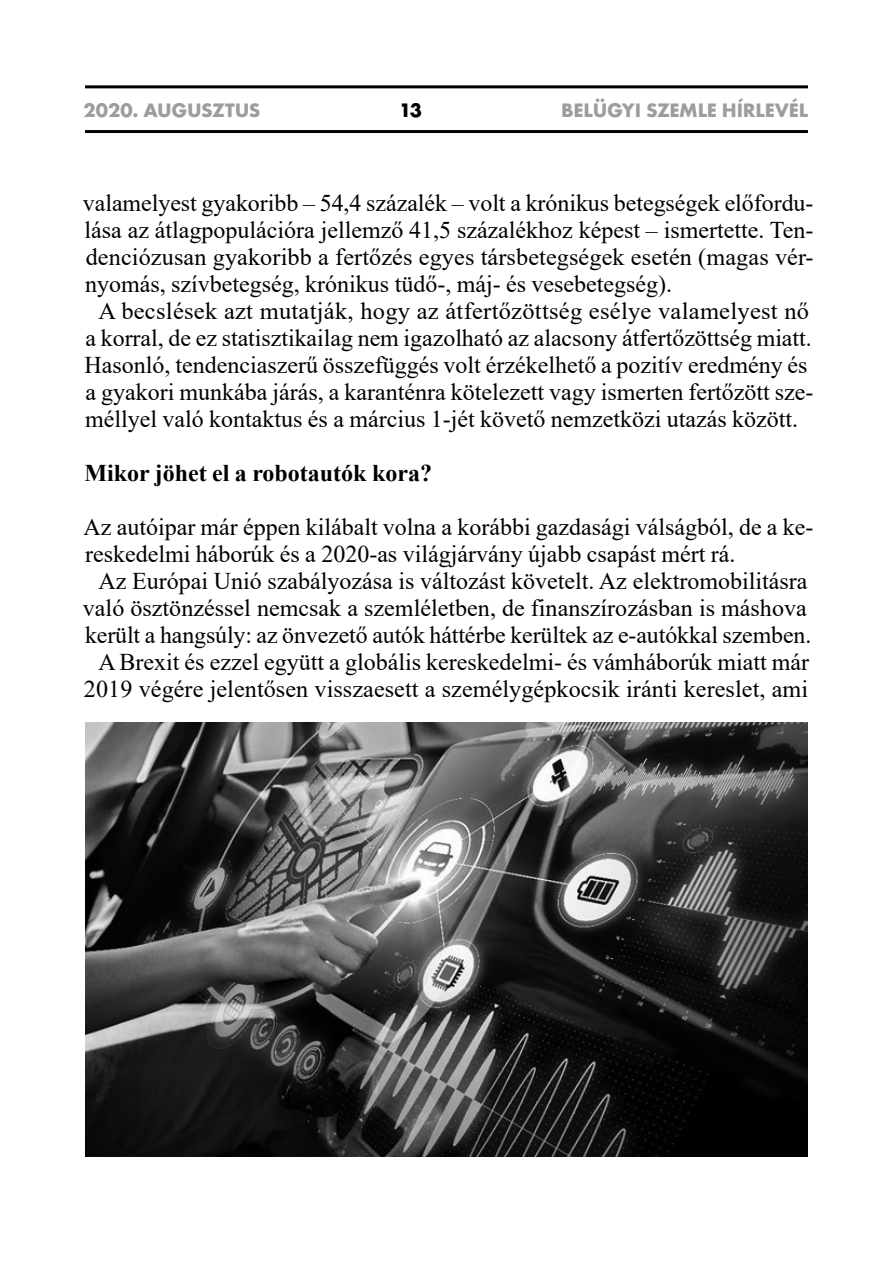
<style>
.page{position:relative;width:893px;height:1263px;background:#fff}
.page>*{position:absolute;margin:0;border:0;box-sizing:border-box;transform-origin:0 0}
.t1{font:24px "Times New Roman";color:#000}
.t2{font:700 24px "Times New Roman";color:#000}
.t3{font:700 18px "Futura ND";letter-spacing:-.015em;color:#9d9d9c}
.t4{font:700 18px "Futura ND";color:#000}
</style>
<div class="page">
<hr style="left:85px;top:130px;width:723px;height:3px;background:#000">
<hr style="left:85px;top:85px;width:723px;height:3px;background:#000">
<img style="left:85px;top:723px;width:723px;height:434px">
<p class="t3" style="left:84px;top:98px;width:178px">2020. AUGUSZTUS</p>
<p class="t4" style="left:399px;top:98px;width:25px">13</p>
<p class="t3" style="left:561px;top:98px;width:249px">BELÜGYI SZEMLE HÍRLEVÉL</p>
<p class="t1" style="left:83px;top:186px;width:732px">valamelyest gyakoribb – 54,4 százalék – volt a krónikus betegségek előfordu-</p>
<p class="t1" style="left:85px;top:213px;width:730px">lása az átlagpopulációra jellemző 41,5 százalékhoz képest – ismertette. Ten-</p>
<p class="t1" style="left:86px;top:240px;width:729px">denciózusan gyakoribb a fertőzés egyes társbetegségek esetén (magas vér-</p>
<p class="t1" style="left:85px;top:267px;width:588px">nyomás, szívbetegség, krónikus tüdő-, máj- és vesebetegség).</p>
<p class="t1" style="left:98px;top:294px;width:712px">A becslések azt mutatják, hogy az átfertőzöttség esélye valamelyest nő</p>
<p class="t1" style="left:85px;top:321px;width:728px">a korral, de ez statisztikailag nem igazolható az alacsony átfertőzöttség miatt.</p>
<p class="t1" style="left:85px;top:348px;width:724px">Hasonló, tendenciaszerű összefüggés volt érzékelhető a pozitív eredmény és</p>
<p class="t1" style="left:85px;top:375px;width:729px">a gyakori munkába járás, a karanténra kötelezett vagy ismerten fertőzött sze-</p>
<p class="t1" style="left:85px;top:402px;width:715px">méllyel való kontaktus és a március 1-jét követő nemzetközi utazás között.</p>
<p class="t2" style="left:85px;top:456px;width:349px">Mikor jöhet el a robotautók kora?</p>
<p class="t1" style="left:83px;top:510px;width:731px">Az autóipar már éppen kilábalt volna a korábbi gazdasági válságból, de a ke-</p>
<p class="t1" style="left:85px;top:537px;width:652px">reskedelmi háborúk és a 2020-as világjárvány újabb csapást mért rá.</p>
<p class="t1" style="left:98px;top:564px;width:710px">Az Európai Unió szabályozása is változást követelt. Az elektromobilitásra</p>
<p class="t1" style="left:83px;top:591px;width:725px">való ösztönzéssel nemcsak a szemléletben, de finanszírozásban is máshova</p>
<p class="t1" style="left:85px;top:618px;width:728px">került a hangsúly: az önvezető autók háttérbe kerültek az e-autókkal szemben.</p>
<p class="t1" style="left:98px;top:645px;width:712px">A Brexit és ezzel együtt a globális kereskedelmi- és vámháborúk miatt már</p>
<p class="t1" style="left:84px;top:672px;width:726px">2019 végére jelentősen visszaesett a személygépkocsik iránti kereslet, ami</p>
</div>
